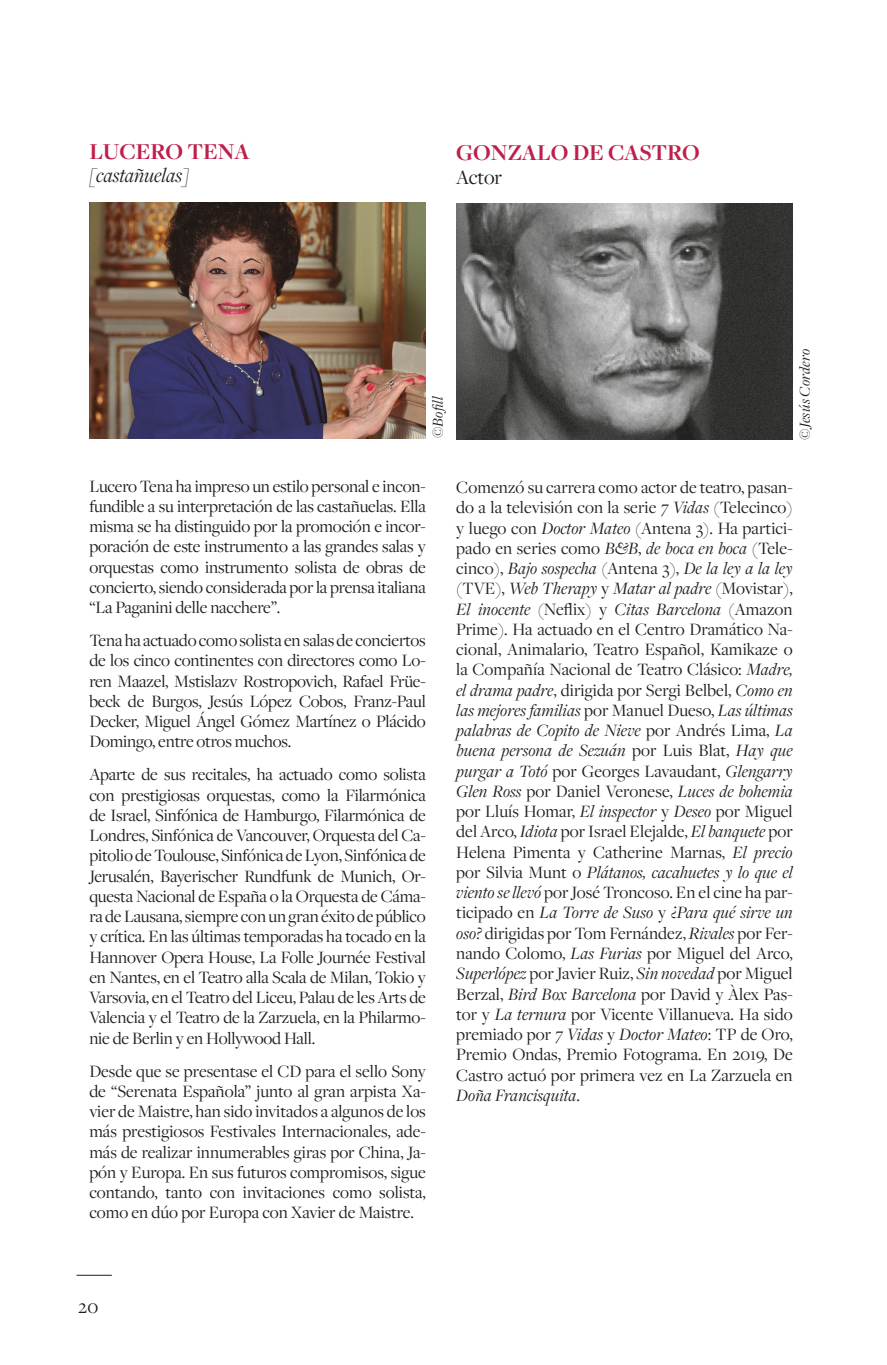
<style>
.page{position:relative;width:887px;height:1365px;background:#fff}
.page>*{position:absolute;margin:0;border:0;box-sizing:border-box;transform-origin:0 0}
.t1{font:700 23.62px "Freight Disp Pro";color:#bd204a}
.t2{font:italic 21.38px "Freight Disp Pro";color:#1d1d1b}
.t3{font:21.38px "Freight Disp Pro";letter-spacing:-.01em;color:#1d1d1b}
.t4{font:20.25px "Freight Disp Pro";color:#1d1d1b}
.t5{font:18px/20.2px "Freight Disp Pro";letter-spacing:-.01em;color:#1d1d1b;text-align:justify}
.Image_Credit{font:italic 15.75px "Freight Disp Pro";letter-spacing:.015em;color:#1d1d1b}
.s1{font-style:italic}
</style>
<div class="page">
<hr style="left:77px;top:1275px;width:35px;height:1px;background:#1d1d1b">
<img style="left:456px;top:204px;width:336px;height:236px">
<img style="left:89px;top:202px;width:337px;height:236px">
<p class="t1" style="left:89px;top:136px;width:162px">LUCERO TENA</p>
<p class="t2" style="left:89px;top:161px;width:101px">[castañuelas]</p>
<p class="t1" style="left:456px;top:137px;width:245px">GONZALO DE CASTRO</p>
<p class="t3" style="left:456px;top:163px;width:47px">Actor</p>
<p class="Image_Credit" style="left:427px;top:438px;width:44px;rotate:-90deg">©Bofill</p>
<p class="Image_Credit" style="left:794px;top:440px;width:93px;rotate:-90deg">©Jesús Cordero</p>
<p class="t5" style="left:89px;top:475px;width:338px">Lucero Tena ha impreso un estilo personal e incon&shy;fundible a su interpretación de las castañuelas. Ella misma se ha distinguido por la promoción e incor&shy;poración de este instrumento a las grandes salas y orquestas como instrumento solista de obras de concierto, siendo considerada por la prensa italiana “La Paganini delle nacchere”.</p>
<p class="t5" style="left:89px;top:630px;width:338px">Tena ha actuado como solista en salas de conciertos de los cinco continentes con directores como Lo&shy;ren Maazel, Mstislazv Rostropovich, Rafael Früe&shy;beck de Burgos, Jesús López Cobos, Franz-Paul Decker, Miguel Ángel Gómez Martínez o Plácido Domingo, entre otros muchos.</p>
<p class="t5" style="left:89px;top:764px;width:338px">Aparte de sus recitales, ha actuado como solista con prestigiosas orquestas, como la Filarmónica de Israel, Sinfónica de Hamburgo, Filarmónica de Londres, Sinfónica de Vancouver, Orquesta del Ca&shy;pitolio de Toulouse, Sinfónica de Lyon, Sinfónica de Jerusalén, Bayerischer Rundfunk de Munich, Or&shy;questa Nacional de España o la Orquesta de Cáma&shy;ra de Lausana, siempre con un gran éxito de público y crítica. En las últimas temporadas ha tocado en la Hannover Opera House, La Folle Journée Festival en Nantes, en el Teatro alla Scala de Milan, Tokio y Varsovia, en el Teatro del Liceu, Palau de les Arts de Valencia y el Teatro de la Zarzuela, en la Philarmo&shy;nie de Berlin y en Hollywood Hall.</p>
<p class="t5" style="left:89px;top:1060px;width:338px">Desde que se presentase el CD para el sello Sony de “Serenata Española” junto al gran arpista Xa&shy;vier de Maistre, han sido invitados a algunos de los más prestigiosos Festivales Internacionales, ade&shy;más de realizar innumerables giras por China, Ja&shy;pón y Europa. En sus futuros compromisos, sigue contando, tanto con invitaciones como solista, como en dúo por Europa con Xavier de Maistre.</p>
<p class="t5" style="left:456px;top:477px;width:338px">Comenzó su carrera como actor de teatro, pasan&shy;do a la televisión con la serie <span class="s1">7 Vidas</span> (Telecinco) y luego con <span class="s1">Doctor Mateo</span> (Antena 3). Ha partici&shy;pado en series como <span class="s1">B&amp;B</span>, <span class="s1">de boca en boca</span> (Tele&shy;cinco), <span class="s1">Bajo sospecha</span> (Antena 3), <span class="s1">De la ley a la ley </span>(TVE), <span class="s1">Web Therapy</span> y <span class="s1">Matar al padre</span> (Movistar), <span class="s1">El inocente</span> (Neflix) y <span class="s1">Citas Barcelona</span> (Amazon Prime). Ha actuado en el Centro Dramático Na&shy;cional, Animalario, Teatro Español, Kamikaze o la Compañía Nacional de Teatro Clásico: <span class="s1">Madre, el drama padre</span>, dirigida por Sergi Belbel, <span class="s1">Como en las mejores familias</span> por Manuel Dueso, <span class="s1">Las últimas palabras de Copito de Nieve</span> por Andrés Lima, <span class="s1">La buena persona de Sezuán</span> por Luis Blat, <span class="s1">Hay que purgar a Totó</span> por Georges Lavaudant, <span class="s1">Glengarry Glen Ross</span> por Daniel Veronese, <span class="s1">Luces de bohemia </span>por Lluís Homar, <span class="s1">El inspector</span> y <span class="s1">Deseo</span> por Miguel del Arco, <span class="s1">Idiota</span> por Israel Elejalde, <span class="s1">El banquete</span> por Helena Pimenta y Catherine Marnas, <span class="s1">El precio </span>por Silvia Munt o <span class="s1">Plátanos, cacahuetes y lo que el viento se llevó</span> por José Troncoso. En el cine ha par&shy;ticipado en <span class="s1">La Torre de Suso</span> y <span class="s1">¿Para qué sirve un oso?</span> dirigidas por Tom Fernández, <span class="s1">Rivales</span> por Fer&shy;nando Colomo, <span class="s1">Las Furias</span> por Miguel del Arco, <span class="s1">Superlópez</span> por Javier Ruiz, <span class="s1">Sin novedad</span> por Miguel Berzal, <span class="s1">Bird Box Barcelona</span> por David y Àlex Pas&shy;tor y <span class="s1">La ternura</span> por Vicente Villanueva. Ha sido premiado por <span class="s1">7 Vidas</span> y <span class="s1">Doctor Mateo</span>: TP de Oro, Premio Ondas, Premio Fotograma. En 2019, De Castro actuó por primera vez en La Zarzuela en <span class="s1">Doña Francisquita</span>.</p>
<p class="t4" style="left:78px;top:1293px;width:22px">20</p>
</div>
